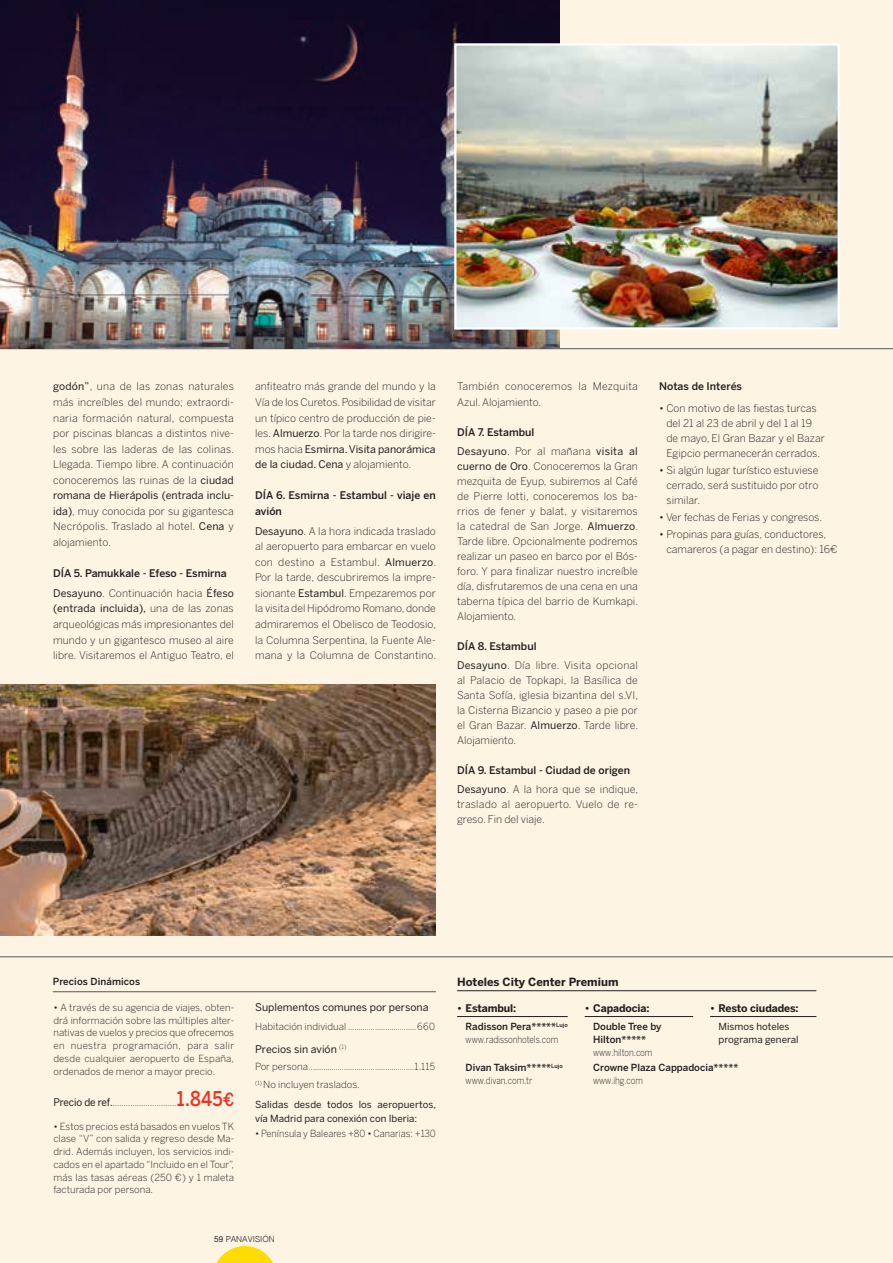
<style>
.page{position:relative;width:893px;height:1263px;background:#fef4e4}
.page>*{position:absolute;margin:0;border:0;box-sizing:border-box;transform-origin:0 0}
.t1{font:500 20.25px "Benton Sans";color:#ef3122;scale:.85 1}
.t2{font:700 11.25px "Benton Sans";color:#231f20}
.texto{font:300 10.5px/15.6px "Benton Sans";color:#231f20;text-align:justify}
.texto-2{font:500 10.5px/15.6px "Benton Sans";color:#231f20}
.t3{font:10.5px "Benton Sans";color:#231f20}
.t4{font:700 10.5px "Benton Sans";letter-spacing:-.01em;color:#231f20}
.t5{font:10.5px "Benton Sans";color:#231f20;scale:.95 1}
.t6{font:300 9.75px/12.8px "Benton Sans";color:#231f20;text-align:justify}
.t7{font:500 9.75px/12.8px "Benton Sans";color:#231f20}
.t8{font:9.75px/13.5px "Benton Sans";color:#231f20}
.t9{font:300 9.75px "Benton Sans";color:#231f20;scale:.85 1}
.t10{font:300 9.75px "Benton Sans";color:#231f20;scale:.95 1}
.t11{font:300 8.25px "Helvetica";color:#231f20}
.s1{font-weight:400}
.s2{font-size:18px}
.s3{font-family:"Helvetica Neue";font-weight:400}
</style>
<div class="page">
<svg style="left:213px;top:1246px;width:64px;height:17px"></svg>
<hr style="left:0;top:348px;width:893px;height:1px;background:#57585a">
<hr style="left:0;top:956px;width:893px;height:1px;background:#57585a">
<hr style="left:53px;top:991px;width:383px;height:1px;background:#57585a">
<img style="left:0;top:0;width:559px;height:349px">
<img style="left:457px;top:46px;width:380px;height:281px">
<div style="left:454px;top:43px;width:386px;height:287px;border:2px solid #fff"></div>
<img style="left:0;top:685px;width:436px;height:250px">
<hr style="left:457px;top:1016px;width:111px;height:1px;background:#231f20">
<hr style="left:585px;top:1016px;width:108px;height:1px;background:#231f20">
<hr style="left:710px;top:1016px;width:106px;height:1px;background:#231f20">
<hr style="left:457px;top:990px;width:359px;height:1px;background:#231f20">
<p class="texto" style="left:53px;top:379px;width:183px"><span class="s1">godón”</span>, una de las zonas naturales más increíbles del mundo; extraordi&shy;naria formación natural, compuesta por piscinas blancas a distintos nive&shy;les sobre las laderas de las colinas.<br>Llegada. Tiempo libre. A continuación conoceremos las ruinas de la <span class="s1">ciudad romana de Hierápolis (entrada inclu&shy;ida)</span>, muy conocida por su gigantesca Necrópolis. Traslado al hotel. <span class="s1">Cena</span> y alojamiento.</p>
<p class="texto-2" style="left:53px;top:565px;width:175px">DÍA 5. Pamukkale - Efeso - Esmirna</p>
<p class="texto" style="left:53px;top:585px;width:182px"><span class="s1">Desayuno</span>. Continuación hacia <span class="s1">Éfeso (entrada incluida),</span> una de las zonas arqueológicas más impresionantes del mundo y un gigantesco museo al aire libre. Visitaremos el Antiguo Teatro, el</p>
<p class="texto" style="left:255px;top:379px;width:182px">anfiteatro más grande del mundo y la Vía de los Curetos. Posibilidad de visitar un típico centro de producción de pie&shy;les. <span class="s1">Almuerzo</span>. Por la tarde nos dirigire&shy;mos hacia <span class="s1">Esmirna. Visita panorámica de la ciudad. Cena</span> y alojamiento.</p>
<p class="texto-2" style="left:255px;top:488px;width:182px">DÍA 6. Esmirna - Estambul - viaje en avión</p>
<p class="texto" style="left:255px;top:523px;width:183px"><span class="s1">Desayuno</span>. A la hora indicada traslado al aeropuerto para embarcar en vuelo con destino a Estambul. <span class="s1">Almuerzo</span>.<br>Por la tarde, descubriremos la impre&shy;sionante <span class="s1">Estambul</span>. Empezaremos por la visita del Hipódromo Romano, donde admiraremos el Obelisco de Teodosio, la Columna Serpentina, la Fuente Ale&shy;mana y la Columna de Constantino.</p>
<p class="texto" style="left:457px;top:379px;width:182px;line-height:15px">También conoceremos la Mezquita<br>Azul. Alojamiento.</p>
<p class="texto-2" style="left:457px;top:424px;width:79px">DÍA 7. Estambul</p>
<p class="texto" style="left:457px;top:443px;width:183px;line-height:15px"><span class="s1">Desayuno</span>. Por al mañana <span class="s1">visita al cuerno de Oro</span>. Conoceremos la Gran mezquita de Eyup, subiremos al Café de Pierre lotti, conoceremos los ba&shy;rrios de fener y balat, y visitaremos la catedral de San Jorge. <span class="s1">Almuerzo</span>.<br>Tarde libre. Opcionalmente podremos realizar un paseo en barco por el Bós&shy;foro. Y para finalizar nuestro increíble día, disfrutaremos de una cena en una taberna típica del barrio de Kumkapi.<br>Alojamiento.</p>
<p class="texto-2" style="left:457px;top:638px;width:81px">DÍA 8. Estambul</p>
<p class="texto" style="left:457px;top:658px;width:183px;line-height:15px"><span class="s1">Desayuno</span>. Día libre. Visita opcional al Palacio de Topkapi, la Basílica de Santa Sofía, iglesia bizantina del s.VI, la Cisterna Bizancio y paseo a pie por el Gran Bazar. <span class="s1">Almuerzo</span>. Tarde libre.<br>Alojamiento.</p>
<p class="texto-2" style="left:457px;top:762px;width:174px">DÍA 9. Estambul - Ciudad de origen</p>
<p class="texto" style="left:457px;top:782px;width:183px;line-height:15px"><span class="s1">Desayuno</span>. A la hora que se indique, traslado al aeropuerto. Vuelo de re&shy;greso. Fin del viaje.</p>
<p class="texto-2" style="left:659px;top:379px;width:84px">Notas de Interés</p>
<p class="texto" style="left:666px;top:400px;width:160px;line-height:15px;text-align:left;text-indent:-7px">• Con motivo de las fiestas turcas del 21 al 23 de abril y del 1 al 19 de mayo, El Gran Bazar y el Bazar<br>Egipcio permanecerán cerrados.</p>
<p class="texto" style="left:666px;top:463px;width:153px;line-height:15px;text-indent:-7px">• Si algún lugar turístico estuviese cerrado, será sustituido por otro similar.</p>
<p class="texto" style="left:659px;top:509px;width:165px">• Ver fechas de Ferias y congresos.</p>
<p class="texto" style="left:666px;top:527px;width:173px;line-height:15px;text-indent:-7px">• Propinas para guías, conductores, camareros (a pagar en destino): 16€</p>
<p class="t7" style="left:53px;top:975px;width:89px">Precios Dinámicos</p>
<p class="t6" style="left:53px;top:1001px;width:182px">• A través de su agencia de viajes, obten&shy;drá información sobre las múltiples alter&shy;nativas de vuelos y precios que ofrecemos en nuestra programación, para salir desde cualquier aeropuerto de España, ordenados de menor a mayor precio.</p>
<p class="t5" style="left:53px;top:1096px;width:64px">Precio de ref.</p>
<p class="t1" style="left:177px;top:1087px;width:69px">1.845<span class="s2">€</span></p>
<p class="t6" style="left:53px;top:1120px;width:182px">• Estos precios está basados en vuelos TK clase “V” con salida y regreso desde Ma&shy;drid. Además incluyen, los servicios indi&shy;cados en el apartado “Incluido en el Tour”, más las tasas aéreas (250 €) y 1 maleta facturada por persona.</p>
<p class="t3" style="left:255px;top:1001px;width:175px">Suplementos comunes por persona</p>
<p class="t6" style="left:255px;top:1020px;width:181px">Habitación individual .................................660</p>
<p class="t3" style="left:255px;top:1042px;width:93px">Precios sin avión <sup>(1)</sup></p>
<p class="t6" style="left:255px;top:1059px;width:181px">Por persona...................................................1.115</p>
<p class="t6" style="left:255px;top:1078px;width:106px"><sup>(1)</sup> No incluyen traslados.</p>
<p class="t8" style="left:255px;top:1098px;width:183px">Salidas desde todos los aeropuertos, vía Madrid para conexión con Iberia:</p>
<p class="t10" style="left:255px;top:1128px;width:192px">• Península y Baleares +80 • Canarias: +130</p>
<p class="t11" style="left:214px;top:1232px;width:62px"><span class="s3">59</span> PANAVISIÓN</p>
<p class="t2" style="left:457px;top:975px;width:163px">Hoteles City Center Premium</p>
<p class="t4" style="left:457px;top:1002px;width:61px">• Estambul:</p>
<p class="t4" style="left:585px;top:1002px;width:66px">• Capadocia:</p>
<p class="t4" style="left:710px;top:1002px;width:90px">• Resto ciudades:</p>
<p class="t7" style="left:466px;top:1020px;width:104px">Radisson Pera*****<sup>Lujo</sup></p>
<p class="t9" style="left:466px;top:1033px;width:111px">www.radissonhotels.com</p>
<p class="t7" style="left:593px;top:1020px;width:70px">Double Tree by<br>Hilton*****</p>
<p class="t9" style="left:593px;top:1046px;width:71px">www.hilton.com</p>
<p class="t8" style="left:719px;top:1020px;width:81px;line-height:12.8px">Mismos hoteles programa general</p>
<p class="t7" style="left:466px;top:1061px;width:99px">Divan Taksim*****<sup>Lujo</sup></p>
<p class="t9" style="left:466px;top:1075px;width:80px">www.divan.com.tr</p>
<p class="t7" style="left:593px;top:1061px;width:147px">Crowne Plaza Cappadocia*****</p>
<p class="t9" style="left:593px;top:1075px;width:60px">www.ihg.com</p>
</div>
